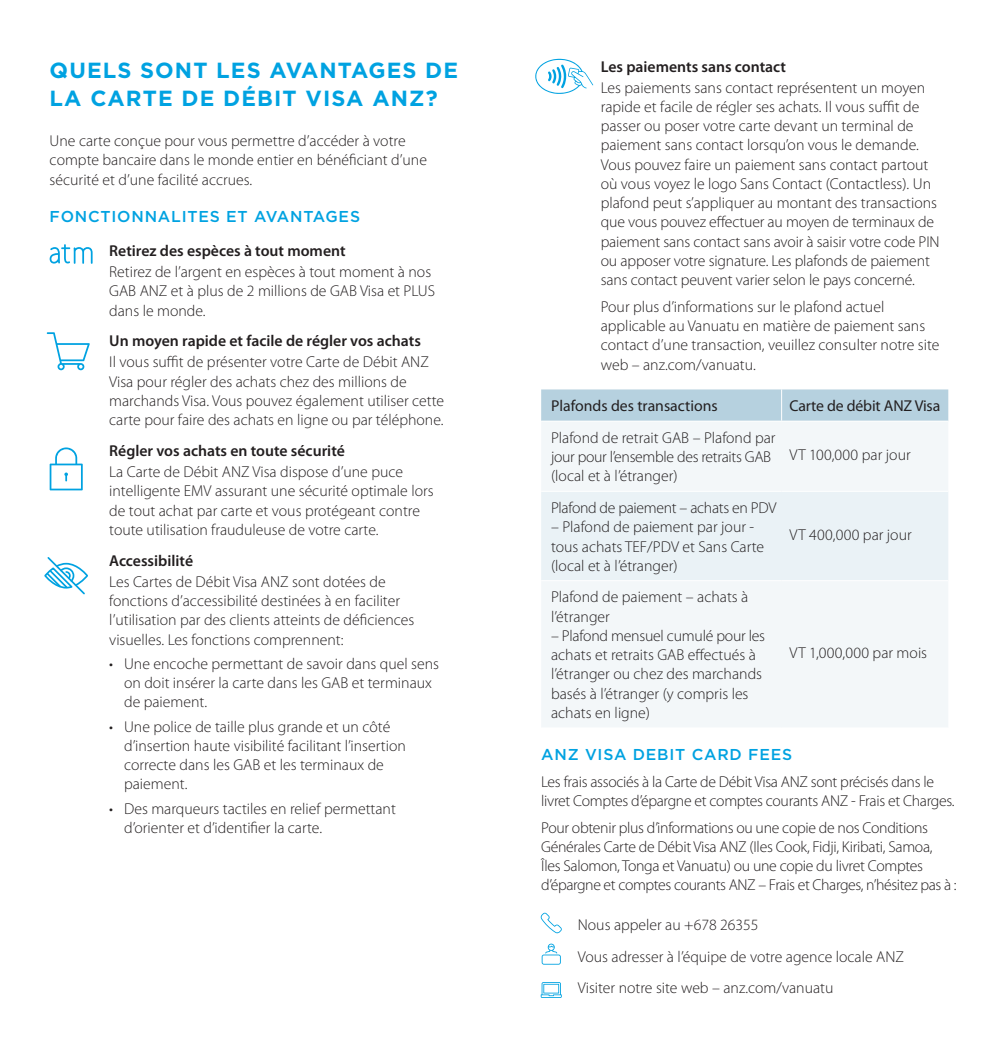
<style>
.page{position:relative;width:993px;height:1042px;background:#fff}
.page>*{position:absolute;margin:0;border:0;box-sizing:border-box;transform-origin:0 0}
._15_Broch_Head_1_A5{font:700 21.88px/28px "Gotham";letter-spacing:.05em;color:#00a2e1}
._15_Broch_Body_9_11{font:300 15.75px/19.2px "Myriad Pro";color:#231f20}
._15_Broch_Head_3_9_1{font:300 15.75px/19.2px "Myriad Pro";color:#231f20}
._15_Broch_Body_9_11-2{font:300 15.75px/19.2px "Myriad Pro";letter-spacing:-.02em;color:#231f20}
._15_Broch_Head_3_9_1-2{font:600 15.75px "Myriad Pro";color:#231f20}
._15_Broch_Contact_Bo{font:300 15.75px "Myriad Pro";color:#231f20}
._15_Broch_Head_2_Got{font:500 15.75px "Gotham";letter-spacing:.05em;color:#00a2e1}
._15_Broch_Head_2_Got-2{font:15.75px "Myriad Pro";color:#231f20}
._15_Broch_Body_9_11-3{font:15.75px "Myriad Pro";letter-spacing:-.01em;color:#231f20}
</style>
<div class="page">
<div style="left:541px;top:389px;width:406px;height:32px;background:#b6d1df"></div>
<div style="left:542px;top:422px;width:405px;height:305px;background:#f3f7f9"></div>
<div style="left:541px;top:492px;width:406px;height:88px;background:#eaf2f6"></div>
<hr style="left:541px;top:491px;width:240px;height:1px;background:#fff">
<hr style="left:781px;top:491px;width:166px;height:1px;background:#fff">
<hr style="left:541px;top:580px;width:240px;height:1px;background:#fff">
<hr style="left:781px;top:580px;width:166px;height:1px;background:#fff">
<hr style="left:780px;top:389px;width:1px;height:32px;background:#fff">
<svg style="left:535px;top:59px;width:58px;height:35px"></svg>
<svg style="left:540px;top:912px;width:21px;height:21px"></svg>
<svg style="left:541px;top:943px;width:19px;height:21px"></svg>
<svg style="left:540px;top:982px;width:21px;height:16px"></svg>
<svg style="left:50px;top:244px;width:43px;height:20px"></svg>
<svg style="left:47px;top:332px;width:43px;height:38px"></svg>
<svg style="left:50px;top:447px;width:33px;height:43px"></svg>
<svg style="left:44px;top:557px;width:44px;height:38px"></svg>
<p class="_15_Broch_Head_1_A5" style="left:50px;top:56px;width:410px">QUELS SONT LES AVANTAGES DE<br>LA CARTE DE DÉBIT VISA ANZ?</p>
<p class="_15_Broch_Body_9_11" style="left:50px;top:131px;width:379px">Une carte conçue pour vous permettre d’accéder à votre compte bancaire dans le monde entier en bénéficiant d’une sécurité et d’une facilité accrues.</p>
<p class="_15_Broch_Head_2_Got" style="left:50px;top:208px;width:312px">FONCTIONNALITES ET AVANTAGES</p>
<p class="_15_Broch_Head_3_9_1-2" style="left:109px;top:241px;width:238px">Retirez des espèces à tout moment</p>
<p class="_15_Broch_Head_3_9_1" style="left:109px;top:262px;width:327px">Retirez de l’argent en espèces à tout moment à nos<br>GAB ANZ et à plus de 2 millions de GAB Visa et PLUS dans le monde.</p>
<p class="_15_Broch_Head_3_9_1-2" style="left:109px;top:331px;width:313px">Un moyen rapide et facile de régler vos achats</p>
<p class="_15_Broch_Head_3_9_1" style="left:109px;top:352px;width:336px">Il vous suffit de présenter votre Carte de Débit ANZ Visa pour régler des achats chez des millions de marchands Visa. Vous pouvez également utiliser cette carte pour faire des achats en ligne ou par téléphone.</p>
<p class="_15_Broch_Head_3_9_1-2" style="left:109px;top:441px;width:237px">Régler vos achats en toute sécurité</p>
<p class="_15_Broch_Head_3_9_1" style="left:109px;top:462px;width:326px">La Carte de Débit ANZ Visa dispose d’une puce intelligente EMV assurant une sécurité optimale lors de tout achat par carte et vous protégeant contre toute utilisation frauduleuse de votre carte.</p>
<p class="_15_Broch_Head_3_9_1-2" style="left:109px;top:550px;width:85px">Accessibilité</p>
<p class="_15_Broch_Head_3_9_1" style="left:109px;top:572px;width:306px">Les Cartes de Débit Visa ANZ sont dotées de fonctions d’accessibilité destinées à en faciliter l’utilisation par des clients atteints de déficiences visuelles. Les fonctions comprennent:</p>
<p class="_15_Broch_Head_3_9_1" style="left:124px;top:654px;width:316px;text-indent:-15px">• Une encoche permettant de savoir dans quel sens on doit insérer la carte dans les GAB et terminaux de paiement.</p>
<p class="_15_Broch_Head_3_9_1" style="left:124px;top:716px;width:283px;text-indent:-15px">• Une police de taille plus grande et un côté d’insertion haute visibilité facilitant l’insertion correcte dans les GAB et les terminaux de paiement.</p>
<p class="_15_Broch_Head_3_9_1" style="left:124px;top:798px;width:273px;text-indent:-15px">• Des marqueurs tactiles en relief permettant d’orienter et d’identifier la carte.</p>
<p class="_15_Broch_Head_3_9_1-2" style="left:600px;top:56px;width:187px">Les paiements sans contact</p>
<p class="_15_Broch_Body_9_11" style="left:600px;top:78px;width:340px">Les paiements sans contact représentent un moyen rapide et facile de régler ses achats. Il vous suffit de passer ou poser votre carte devant un terminal de paiement sans contact lorsqu’on vous le demande.<br>Vous pouvez faire un paiement sans contact partout où vous voyez le logo Sans Contact (Contactless). Un plafond peut s’appliquer au montant des transactions que vous pouvez effectuer au moyen de terminaux de paiement sans contact sans avoir à saisir votre code PIN ou apposer votre signature. Les plafonds de paiement sans contact peuvent varier selon le pays concerné.</p>
<p class="_15_Broch_Body_9_11" style="left:600px;top:297px;width:340px">Pour plus d’informations sur le plafond actuel applicable au Vanuatu en matière de paiement sans contact d’une transaction, veuillez consulter notre site web – anz.com/vanuatu.</p>
<p class="_15_Broch_Head_2_Got-2" style="left:551px;top:396px;width:168px">Plafonds des transactions</p>
<p class="_15_Broch_Body_9_11-3" style="left:789px;top:396px;width:152px">Carte de débit ANZ Visa</p>
<p class="_15_Broch_Body_9_11" style="left:551px;top:428px;width:226px">Plafond de retrait GAB – Plafond par jour pour l’ensemble des retraits GAB (local et à l’étranger)</p>
<p class="_15_Broch_Body_9_11" style="left:789px;top:445px;width:123px">VT 100,000 par jour</p>
<p class="_15_Broch_Body_9_11-2" style="left:551px;top:498px;width:227px">Plafond de paiement – achats en PDV</p>
<p class="_15_Broch_Body_9_11" style="left:551px;top:517px;width:214px">– Plafond de paiement par jour - tous achats TEF/PDV et Sans Carte (local et à l’étranger)</p>
<p class="_15_Broch_Body_9_11" style="left:789px;top:525px;width:124px">VT 400,000 par jour</p>
<p class="_15_Broch_Body_9_11" style="left:551px;top:587px;width:199px">Plafond de paiement – achats à l’étranger</p>
<p class="_15_Broch_Body_9_11" style="left:551px;top:626px;width:215px">– Plafond mensuel cumulé pour les achats et retraits GAB effectués à l’étranger ou chez des marchands basés à l’étranger (y compris les achats en ligne)</p>
<p class="_15_Broch_Body_9_11" style="left:789px;top:643px;width:139px">VT 1,000,000 par mois</p>
<p class="_15_Broch_Head_2_Got" style="left:541px;top:745px;width:252px">ANZ VISA DEBIT CARD FEES</p>
<p class="_15_Broch_Body_9_11-2" style="left:541px;top:772px;width:415px">Les frais associés à la Carte de Débit Visa ANZ sont précisés dans le livret Comptes d’épargne et comptes courants ANZ - Frais et Charges.</p>
<p class="_15_Broch_Body_9_11-2" style="left:541px;top:817px;width:417px">Pour obtenir plus d’informations ou une copie de nos Conditions Générales Carte de Débit Visa ANZ (Iles Cook, Fidji, Kiribati, Samoa,<br>Îles Salomon, Tonga et Vanuatu) ou une copie du livret Comptes d’épargne et comptes courants ANZ – Frais et Charges, n’hésitez pas à :</p>
<p class="_15_Broch_Contact_Bo" style="left:577px;top:915px;width:182px">Nous appeler au +678 26355</p>
<p class="_15_Broch_Contact_Bo" style="left:577px;top:947px;width:327px">Vous adresser à l’équipe de votre agence locale ANZ</p>
<p class="_15_Broch_Contact_Bo" style="left:577px;top:979px;width:257px">Visiter notre site web – anz.com/vanuatu</p>
</div>
